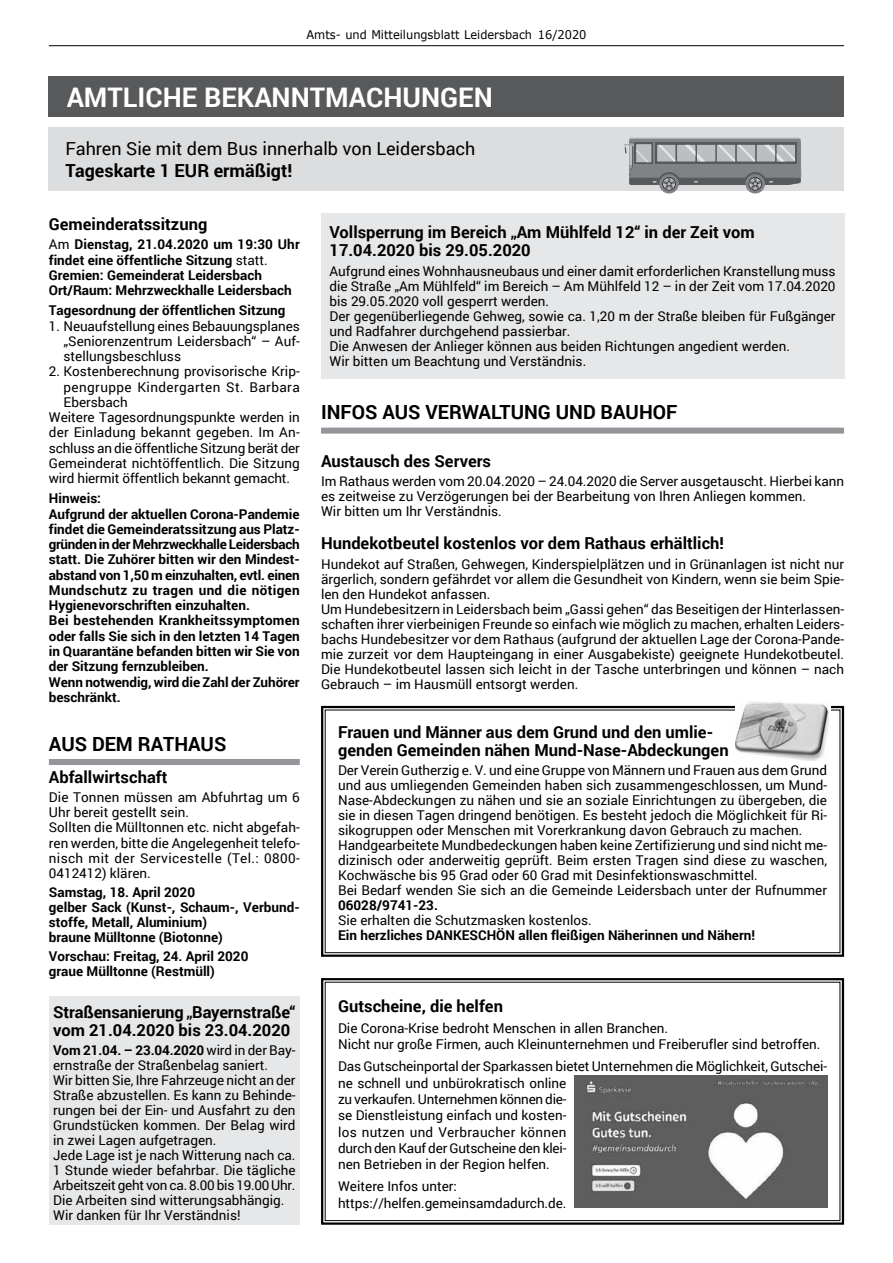
<style>
.page{position:relative;width:893px;height:1263px;background:#fff}
.page>*{position:absolute;margin:0;border:0;box-sizing:border-box;transform-origin:0 0}
.t1{font:700 27px "Roboto";color:#fff}
.t2{font:700 19.5px "Roboto";color:#000}
.t3{font:18px "Roboto";color:#000}
.t4{font:700 18px "Roboto";color:#000}
.t5{font:700 16.5px/18px "Roboto";color:#000}
.t6{font:13.5px/15px "Roboto";color:#000}
.t7{font:700 13.5px/15.3px "Roboto";color:#000}
.t8{font:13.5px "Roboto";letter-spacing:.03em;color:#000}
.t9{font:12px "Verdana";color:#000;scale:.95 1}
.s1{font-weight:400}
.s2{font-weight:700}
</style>
<div class="page">
<hr style="left:49px;top:45px;width:795px;height:1px;background:#000">
<div style="left:49px;top:759px;width:251px;height:6px;background:#939598"></div>
<div style="left:49px;top:77px;width:795px;height:40px;background:#58595b"></div>
<div style="left:49px;top:128px;width:795px;height:63px;background:#dcddde"></div>
<svg style="left:659px;top:174px;width:20px;height:19px"></svg>
<svg style="left:745px;top:174px;width:20px;height:19px"></svg>
<svg style="left:624px;top:137px;width:177px;height:53px;background:#939597"></svg>
<div style="left:321px;top:213px;width:523px;height:165px;background:#e6e7e8"></div>
<div style="left:321px;top:428px;width:523px;height:6px;background:#939598"></div>
<svg style="left:321px;top:705px;width:524px;height:252px"></svg>
<div style="left:325px;top:710px;width:515px;height:243px;border:1px solid #000"></div>
<svg style="left:321px;top:978px;width:524px;height:247px"></svg>
<div style="left:325px;top:982px;width:515px;height:239px;border:1px solid #000"></div>
<div style="left:735px;top:702px;width:96px;height:58px;background:#fff"></div>
<img style="left:735px;top:702px;width:93px;height:58px">
<img style="left:575px;top:1076px;width:252px;height:132px">
<div style="left:49px;top:996px;width:251px;height:228px;background:#e6e7e8"></div>
<p class="t9" style="left:306px;top:27px;width:296px">Amts- und Mitteilungsblatt Leidersbach 16/2020</p>
<h1 class="t1" style="left:67px;top:78px;width:428px">AMTLICHE BEKANNTMACHUNGEN</h1>
<h3 class="t3" style="left:66px;top:136px;width:411px">Fahren Sie mit dem Bus innerhalb von Leidersbach</h3>
<h3 class="t4" style="left:66px;top:157px;width:228px">Tageskarte 1 EUR ermäßigt!</h3>
<p class="t5" style="left:49px;top:214px;width:160px">Gemeinderatssitzung</p>
<p class="t7" style="left:49px;top:236px;width:252px"><span class="s1">Am</span> Dienstag, 21.04.2020 um 19:30 Uhr findet eine öffentliche Sitzung <span class="s1">statt.<br></span>Gremien: Gemeinderat Leidersbach Ort/Raum: Mehrzweckhalle Leidersbach</p>
<p class="t7" style="left:49px;top:302px;width:238px">Tagesordnung der öffentlichen Sitzung</p>
<p class="t6" style="left:63px;top:318px;width:238px;text-align:justify;text-indent:-15px">1. Neuaufstellung eines Bebauungsplanes „Seniorenzentrum Leidersbach“ – Auf&shy;stellungsbeschluss</p>
<p class="t6" style="left:49px;top:364px;width:252px">2. Kostenberechnung provisorische Krip-</p>
<p class="t8" style="left:63px;top:377px;width:238px">pengruppe Kindergarten St. Barbara</p>
<p class="t6" style="left:63px;top:394px;width:66px">Ebersbach</p>
<p class="t6" style="left:49px;top:409px;width:252px">Weitere Tagesordnungspunkte werden in</p>
<p class="t6" style="left:49px;top:425px;width:252px">der Einladung bekannt gegeben. Im An-</p>
<p class="t6" style="left:49px;top:440px;width:252px">schluss an die öffentliche Sitzung berät der</p>
<p class="t6" style="left:49px;top:455px;width:252px">Gemeinderat nichtöffentlich. Die Sitzung</p>
<p class="t6" style="left:49px;top:470px;width:243px">wird hiermit öffentlich bekannt gemacht.</p>
<p class="t7" style="left:49px;top:490px;width:252px">Hinweis:<br>Aufgrund der aktuellen Corona-Pandemie findet die Gemeinderatssitzung aus Platz&shy;gründen in der Mehrzweckhalle Leidersbach statt. Die Zuhörer bitten wir den Mindest&shy;abstand von 1,50 m einzuhalten, evtl. einen Mundschutz zu tragen und die nötigen Hygienevorschriften einzuhalten.<br>Bei bestehenden Krankheitssymptomen oder falls Sie sich in den letzten 14 Tagen in Quarantäne befanden bitten wir Sie von der Sitzung fernzubleiben.<br>Wenn notwendig, wird die Zahl der Zuhörer beschränkt.</p>
<h2 class="t2" style="left:49px;top:730px;width:57px">Aus dem</h2>
<h2 class="t2" style="left:138px;top:730px;width:27px">Rathaus</h2>
<p class="t5" style="left:49px;top:768px;width:120px">Abfallwirtschaft</p>
<p class="t6" style="left:49px;top:790px;width:252px">Die Tonnen müssen am Abfuhrtag um 6<br>Uhr bereit gestellt sein.<br>Sollten die Mülltonnen etc. nicht abgefah&shy;ren werden, bitte die Angelegenheit telefo&shy;nisch mit der Servicestelle (Tel.: 0800- 0412412) klären.</p>
<p class="t7" style="left:49px;top:884px;width:252px">Samstag, 18. April 2020<br>gelber Sack (Kunst-, Schaum-, Verbund&shy;stoffe, Metall, Aluminium)<br>braune Mülltonne (Biotonne)</p>
<p class="t7" style="left:49px;top:949px;width:201px">Vorschau: Freitag, 24. April 2020 graue Mülltonne (Restmüll)</p>
<p class="t5" style="left:53px;top:1002px;width:244px">Straßensanierung „Bayernstraße“ vom 21.04.2020 bis 23.04.2020</p>
<p class="t6" style="left:53px;top:1042px;width:244px"><span class="s2">Vom 21.04. – 23.04.2020</span> wird in der Bay&shy;ernstraße der Straßenbelag saniert.<br>Wir bitten Sie, Ihre Fahrzeuge nicht an der Straße abzustellen. Es kann zu Behinde&shy;rungen bei der Ein- und Ausfahrt zu den Grundstücken kommen. Der Belag wird in zwei Lagen aufgetragen.<br>Jede Lage ist je nach Witterung nach ca.<br>1 Stunde wieder befahrbar. Die tägliche Arbeitszeit geht von ca. 8.00 bis 19.00 Uhr.<br>Die Arbeiten sind witterungsabhängig.<br>Wir danken für Ihr Verständnis!</p>
<p class="t5" style="left:330px;top:223px;width:427px">Vollsperrung im Bereich „Am Mühlfeld 12“ in der Zeit vom<br>17.04.2020 bis 29.05.2020</p>
<p class="t6" style="left:330px;top:263px;width:508px">Aufgrund eines Wohnhausneubaus und einer damit erforderlichen Kranstellung muss die Straße „Am Mühlfeld“ im Bereich – Am Mühlfeld 12 – in der Zeit vom 17.04.2020 bis 29.05.2020 voll gesperrt werden.<br>Der gegenüberliegende Gehweg, sowie ca. 1,20 m der Straße bleiben für Fußgänger und Radfahrer durchgehend passierbar.<br>Die Anwesen der Anlieger können aus beiden Richtungen angedient werden.<br>Wir bitten um Beachtung und Verständnis.</p>
<h2 class="t2" style="left:321px;top:398px;width:19px">Infos</h2>
<h2 class="t2" style="left:382px;top:398px;width:14px">aus</h2>
<h2 class="t2" style="left:425px;top:398px;width:26px">Verwaltung</h2>
<h2 class="t2" style="left:556px;top:398px;width:14px">und</h2>
<h2 class="t2" style="left:601px;top:398px;width:27px">Bauhof</h2>
<p class="t5" style="left:321px;top:452px;width:171px">Austausch des Servers</p>
<p class="t6" style="left:321px;top:473px;width:525px">Im Rathaus werden vom 20.04.2020 – 24.04.2020 die Server ausgetauscht. Hierbei kann es zeitweise zu Verzögerungen bei der Bearbeitung von Ihren Anliegen kommen.<br>Wir bitten um Ihr Verständnis.</p>
<p class="t5" style="left:321px;top:534px;width:404px">Hundekotbeutel kostenlos vor dem Rathaus erhältlich!</p>
<p class="t6" style="left:321px;top:556px;width:525px">Hundekot auf Straßen, Gehwegen, Kinderspielplätzen und in Grünanlagen ist nicht nur ärgerlich, sondern gefährdet vor allem die Gesundheit von Kindern, wenn sie beim Spie&shy;len den Hundekot anfassen.<br>Um Hundebesitzern in Leidersbach beim „Gassi gehen“ das Beseitigen der Hinterlassen&shy;schaften ihrer vierbeinigen Freunde so einfach wie möglich zu machen, erhalten Leiders&shy;bachs Hundebesitzer vor dem Rathaus (aufgrund der aktuellen Lage der Corona-Pande&shy;mie zurzeit vor dem Haupteingang in einer Ausgabekiste) geeignete Hundekotbeutel.<br>Die Hundekotbeutel lassen sich leicht in der Tasche unterbringen und können – nach Gebrauch – im Hausmüll entsorgt werden.</p>
<p class="t5" style="left:338px;top:722px;width:392px">Frauen und Männer aus dem Grund und den umlie&shy;genden Gemeinden nähen Mund-Nase-Abdeckungen</p>
<p class="t6" style="left:338px;top:762px;width:491px">Der Verein Gutherzig e. V. und eine Gruppe von Männern und Frauen aus dem Grund und aus umliegenden Gemeinden haben sich zusammengeschlossen, um Mund-Nase-Abdeckungen zu nähen und sie an soziale Einrichtungen zu übergeben, die sie in diesen Tagen dringend benötigen. Es besteht jedoch die Möglichkeit für Ri&shy;sikogruppen oder Menschen mit Vorerkrankung davon Gebrauch zu machen.<br>Handgearbeitete Mundbedeckungen haben keine Zertifizierung und sind nicht me&shy;dizinisch oder anderweitig geprüft. Beim ersten Tragen sind diese zu waschen, Kochwäsche bis 95 Grad oder 60 Grad mit Desinfektionswaschmittel.<br>Bei Bedarf wenden Sie sich an die Gemeinde Leidersbach unter der Rufnummer</p>
<p class="t7" style="left:338px;top:897px;width:101px">06028/9741-23.</p>
<p class="t6" style="left:338px;top:912px;width:255px">Sie erhalten die Schutzmasken kostenlos.</p>
<p class="t7" style="left:338px;top:927px;width:419px">Ein herzliches DANKESCHÖN allen fleißigen Näherinnen und Nähern!</p>
<p class="t5" style="left:338px;top:997px;width:166px">Gutscheine, die helfen</p>
<p class="t6" style="left:338px;top:1019px;width:484px;line-height:16.4px">Die Corona-Krise bedroht Menschen in allen Branchen.<br>Nicht nur große Firmen, auch Kleinunternehmen und Freiberufler sind betroffen.</p>
<p class="t6" style="left:338px;top:1058px;width:490px;line-height:16.4px">Das Gutscheinportal der Sparkassen bietet Unternehmen die Möglichkeit, Gutschei&shy;ne schnell und unbürokratisch online<br>zu verkaufen. Unternehmen können die-<br>se Dienstleistung einfach und kosten-<br>los nutzen und Verbraucher können<br>durch den Kauf der Gutscheine den klei-<br>nen Betrieben in der Region helfen.</p>
<p class="t6" style="left:338px;top:1178px;width:230px;line-height:16.4px">Weitere Infos unter: https://helfen.gemeinsamdadurch.de.</p>
</div>
